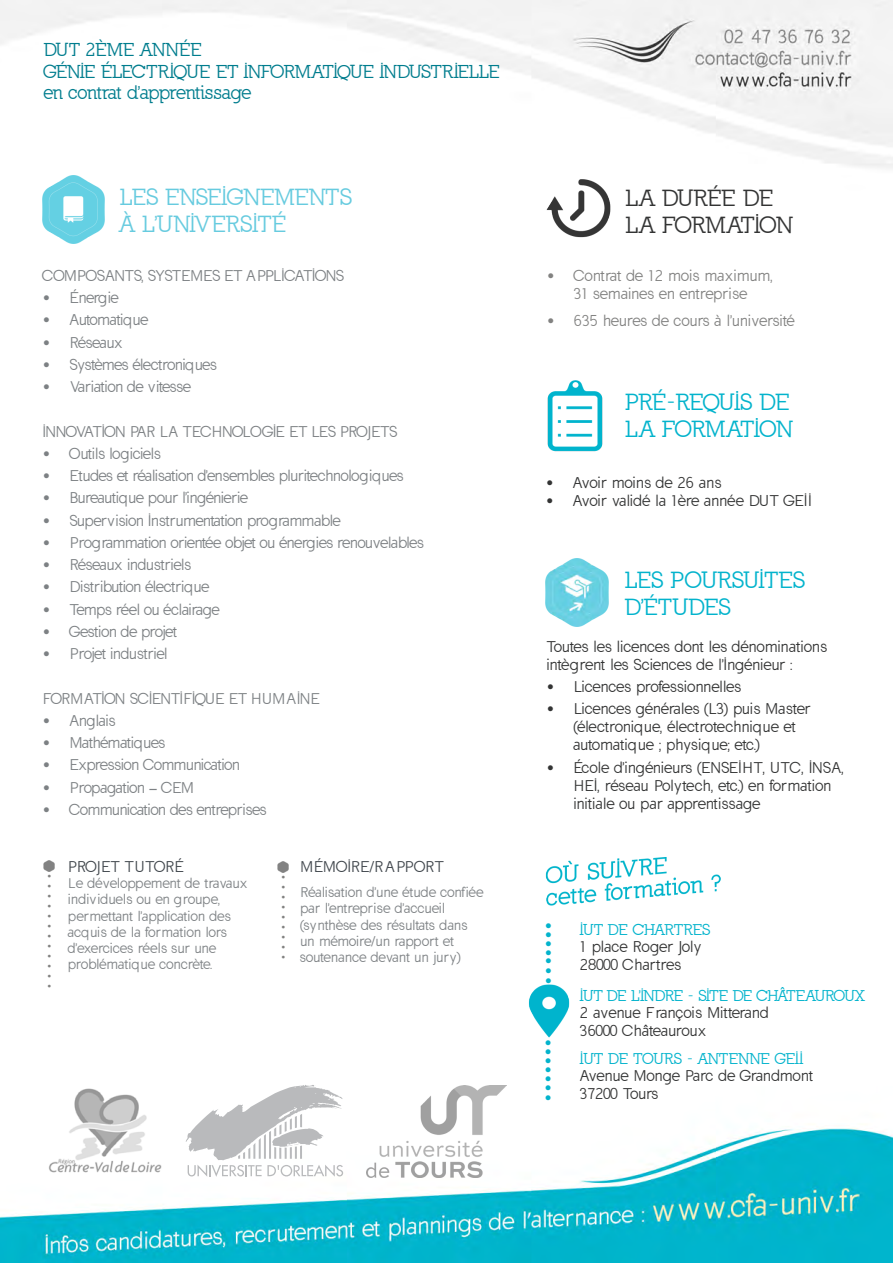
<style>
.page{position:relative;width:893px;height:1263px;background:#fff}
.page>*{position:absolute;margin:0;border:0;box-sizing:border-box;transform-origin:0 0}
.t1{font:22.5px "California";color:#03b3cc}
.t2{font:22.5px "California";color:#333434}
.t3{font:22.5px "California";color:#67cbdf}
.t4{font:22.5px "California";letter-spacing:.025em;color:#67cbdf}
.t5{font:18px "California";color:#007d8e}
.t6{font:15px/18px "California Sans";color:#333434}
.t7{font:15px "California Sans";letter-spacing:-.03em;color:#7d8184}
.t8{font:15px "California Sans";letter-spacing:-.005em;color:#7d8184}
.t9{font:15px/18px "California Sans";letter-spacing:.025em;color:#333434}
.t10{font:15px/18px "California Sans";color:#828281;text-align:center}
.t11{font:15px "California Sans";color:#7d8184}
.t12{font:15px "California";color:#03b3cc}
.t13{font:15px "California";letter-spacing:-.02em;color:#03b3cc}
.t14{font:15px "California Sans";color:#40464c}
.t15{font:15px "California Sans";color:#03b3cc}
.t16{font:15px "California Sans";letter-spacing:-.01em;color:#7d8184}
.t17{font:13.5px/16.2px "California Sans";color:#7d8184}
.t18{font:8.4px "California Sans";color:#828281}
</style>
<div class="page">
<img style="left:0;top:0;width:893px;height:1263px">
<img style="left:43px;top:175px;width:62px;height:69px">
<img style="left:546px;top:179px;width:65px;height:63px">
<img style="left:539px;top:378px;width:71px;height:74px">
<img style="left:42px;top:1084px;width:123px;height:92px">
<img style="left:546px;top:559px;width:62px;height:67px">
<svg style="left:186px;top:1085px;width:157px;height:92px"></svg>
<img style="left:542px;top:853px;width:184px;height:55px">
<img style="left:526px;top:981px;width:46px;height:60px">
<svg style="left:44px;top:861px;width:10px;height:10px"></svg>
<svg style="left:278px;top:861px;width:10px;height:11px"></svg>
<img style="left:366px;top:1085px;width:140px;height:93px">
<p class="t5" style="left:44px;top:39px;width:159px">DUT 2ÈME ANNÉE</p>
<p class="t5" style="left:44px;top:61px;width:457px">GÉNIE ÉLECTRIQUE ET INFORMATIQUE INDUSTRIELLE</p>
<p class="t5" style="left:44px;top:83px;width:209px">en contrat d'apprentissage</p>
<p class="t3" style="left:120px;top:184px;width:233px">LES ENSEIGNEMENTS</p>
<p class="t4" style="left:120px;top:211px;width:168px">À L'UNIVERSITÉ</p>
<p class="t7" style="left:43px;top:267px;width:303px">COMPOSANTS, SYSTEMES ET APPLICATIONS</p>
<p class="t7" style="left:43px;top:289px;width:77px">• Énergie</p>
<p class="t7" style="left:43px;top:311px;width:107px">• Automatique</p>
<p class="t11" style="left:43px;top:334px;width:82px">• Réseaux</p>
<p class="t8" style="left:43px;top:356px;width:176px">• Systèmes électroniques</p>
<p class="t8" style="left:43px;top:378px;width:150px">• Variation de vitesse</p>
<p class="t7" style="left:43px;top:423px;width:356px">INNOVATION PAR LA TECHNOLOGIE ET LES PROJETS</p>
<p class="t8" style="left:43px;top:445px;width:119px">• Outils logiciels</p>
<p class="t8" style="left:43px;top:467px;width:362px">• Etudes et réalisation d'ensembles pluritechnologiques</p>
<p class="t7" style="left:43px;top:489px;width:207px">• Bureautique pour l'ingénierie</p>
<p class="t7" style="left:43px;top:512px;width:299px">• Supervision Instrumentation programmable</p>
<p class="t7" style="left:43px;top:534px;width:382px">• Programmation orientée objet ou énergies renouvelables</p>
<p class="t11" style="left:43px;top:556px;width:150px">• Réseaux industriels</p>
<p class="t11" style="left:43px;top:578px;width:168px">• Distribution électrique</p>
<p class="t7" style="left:43px;top:601px;width:178px">• Temps réel ou éclairage</p>
<p class="t8" style="left:43px;top:623px;width:136px">• Gestion de projet</p>
<p class="t8" style="left:43px;top:645px;width:126px">• Projet industriel</p>
<p class="t7" style="left:43px;top:690px;width:279px">FORMATION SCIENTIFIQUE ET HUMAINE</p>
<p class="t16" style="left:43px;top:712px;width:74px">• Anglais</p>
<p class="t8" style="left:43px;top:734px;width:124px">• Mathématiques</p>
<p class="t7" style="left:43px;top:756px;width:199px">• Expression Communication</p>
<p class="t7" style="left:43px;top:779px;width:153px">• Propagation – CEM</p>
<p class="t7" style="left:43px;top:801px;width:225px">• Communication des entreprises</p>
<p class="t18" style="left:47px;top:871px;width:6px">•</p>
<p class="t18" style="left:47px;top:881px;width:6px">•</p>
<p class="t18" style="left:47px;top:891px;width:6px">•</p>
<p class="t18" style="left:47px;top:901px;width:6px">•</p>
<p class="t18" style="left:47px;top:911px;width:6px">•</p>
<p class="t18" style="left:47px;top:921px;width:6px">•</p>
<p class="t18" style="left:47px;top:931px;width:6px">•</p>
<p class="t18" style="left:47px;top:941px;width:6px">•</p>
<p class="t18" style="left:47px;top:951px;width:6px">•</p>
<p class="t18" style="left:47px;top:961px;width:6px">•</p>
<p class="t18" style="left:47px;top:971px;width:6px">•</p>
<p class="t18" style="left:47px;top:981px;width:6px">•</p>
<p class="t14" style="left:68px;top:858px;width:117px">PROJET TUTORÉ</p>
<p class="t17" style="left:68px;top:875px;width:181px">Le développement de travaux individuels ou en groupe, permettant l'application des acquis de la formation lors d'exercices réels sur une problématique concrète.</p>
<p class="t18" style="left:281px;top:872px;width:6px">•</p>
<p class="t18" style="left:281px;top:882px;width:6px">•</p>
<p class="t18" style="left:281px;top:892px;width:6px">•</p>
<p class="t18" style="left:281px;top:902px;width:6px">•</p>
<p class="t18" style="left:281px;top:912px;width:6px">•</p>
<p class="t18" style="left:281px;top:922px;width:6px">•</p>
<p class="t18" style="left:281px;top:932px;width:6px">•</p>
<p class="t18" style="left:281px;top:942px;width:6px">•</p>
<p class="t18" style="left:281px;top:952px;width:6px">•</p>
<p class="t14" style="left:300px;top:858px;width:145px">MÉMOIRE/R APPORT</p>
<p class="t17" style="left:300px;top:884px;width:185px">Réalisation d'une étude confiée par l'entreprise d'accueil (synthèse des résultats dans un mémoire/un rapport et soutenance devant un jury)</p>
<p class="t2" style="left:625px;top:185px;width:149px">LA DURÉE DE</p>
<p class="t2" style="left:625px;top:212px;width:169px">LA FORMATION</p>
<p class="t10" style="left:547px;top:267px;width:227px">• Contrat de 12 mois maximum,<br>31 semaines en entreprise</p>
<p class="t10" style="left:547px;top:312px;width:249px">• 635 heures de cours à l'université</p>
<p class="t1" style="left:625px;top:389px;width:166px">PRÉ-REQUIS DE</p>
<p class="t1" style="left:625px;top:416px;width:169px">LA FORMATION</p>
<p class="t6" style="left:546px;top:473px;width:177px">• Avoir moins de 26 ans</p>
<p class="t6" style="left:546px;top:491px;width:267px">• Avoir validé la 1ère année DUT GEII</p>
<p class="t1" style="left:625px;top:567px;width:181px">LES POURSUITES</p>
<p class="t1" style="left:625px;top:594px;width:107px">D'ÉTUDES</p>
<p class="t9" style="left:546px;top:638px;width:282px">Toutes les licences dont les dénominations intègrent les Sciences de l'Ingénieur :</p>
<p class="t9" style="left:546px;top:678px;width:196px">• Licences professionnelles</p>
<p class="t6" style="left:573px;top:700px;width:239px;text-indent:-27px">• Licences générales (L3) puis Master (électronique, électrotechnique et automatique ; physique; etc.)</p>
<p class="t6" style="left:573px;top:758px;width:272px;text-indent:-27px">• École d'ingénieurs (ENSEIHT, UTC, INSA,<br>HEI, réseau Polytech, etc.) en formation initiale ou par apprentissage</p>
<p class="t15" style="left:544px;top:917px;width:10px">•</p>
<p class="t15" style="left:544px;top:926px;width:10px">•</p>
<p class="t15" style="left:544px;top:934px;width:10px">•</p>
<p class="t15" style="left:544px;top:944px;width:10px">•</p>
<p class="t15" style="left:544px;top:952px;width:10px">•</p>
<p class="t15" style="left:544px;top:962px;width:10px">•</p>
<p class="t15" style="left:544px;top:972px;width:10px">•</p>
<p class="t15" style="left:544px;top:1034px;width:10px">•</p>
<p class="t15" style="left:544px;top:1043px;width:10px">•</p>
<p class="t15" style="left:544px;top:1051px;width:10px">•</p>
<p class="t15" style="left:544px;top:1061px;width:10px">•</p>
<p class="t15" style="left:544px;top:1069px;width:10px">•</p>
<p class="t15" style="left:544px;top:1079px;width:10px">•</p>
<p class="t15" style="left:544px;top:1089px;width:10px">•</p>
<p class="t12" style="left:580px;top:921px;width:132px">IUT DE CHARTRES</p>
<p class="t6" style="left:580px;top:938px;width:123px">1 place Roger Joly</p>
<p class="t6" style="left:580px;top:956px;width:103px">28000 Chartres</p>
<p class="t13" style="left:580px;top:986px;width:286px">IUT DE L'INDRE - SITE DE CHÂTEAUROUX</p>
<p class="t6" style="left:580px;top:1003px;width:190px">2 avenue François Mitterand</p>
<p class="t6" style="left:580px;top:1021px;width:128px">36000 Châteauroux</p>
<p class="t12" style="left:580px;top:1050px;width:224px">IUT DE TOURS - ANTENNE GEII</p>
<p class="t6" style="left:580px;top:1067px;width:234px">Avenue Monge Parc de Grandmont</p>
<p class="t6" style="left:580px;top:1085px;width:80px">37200 Tours</p>
</div>
